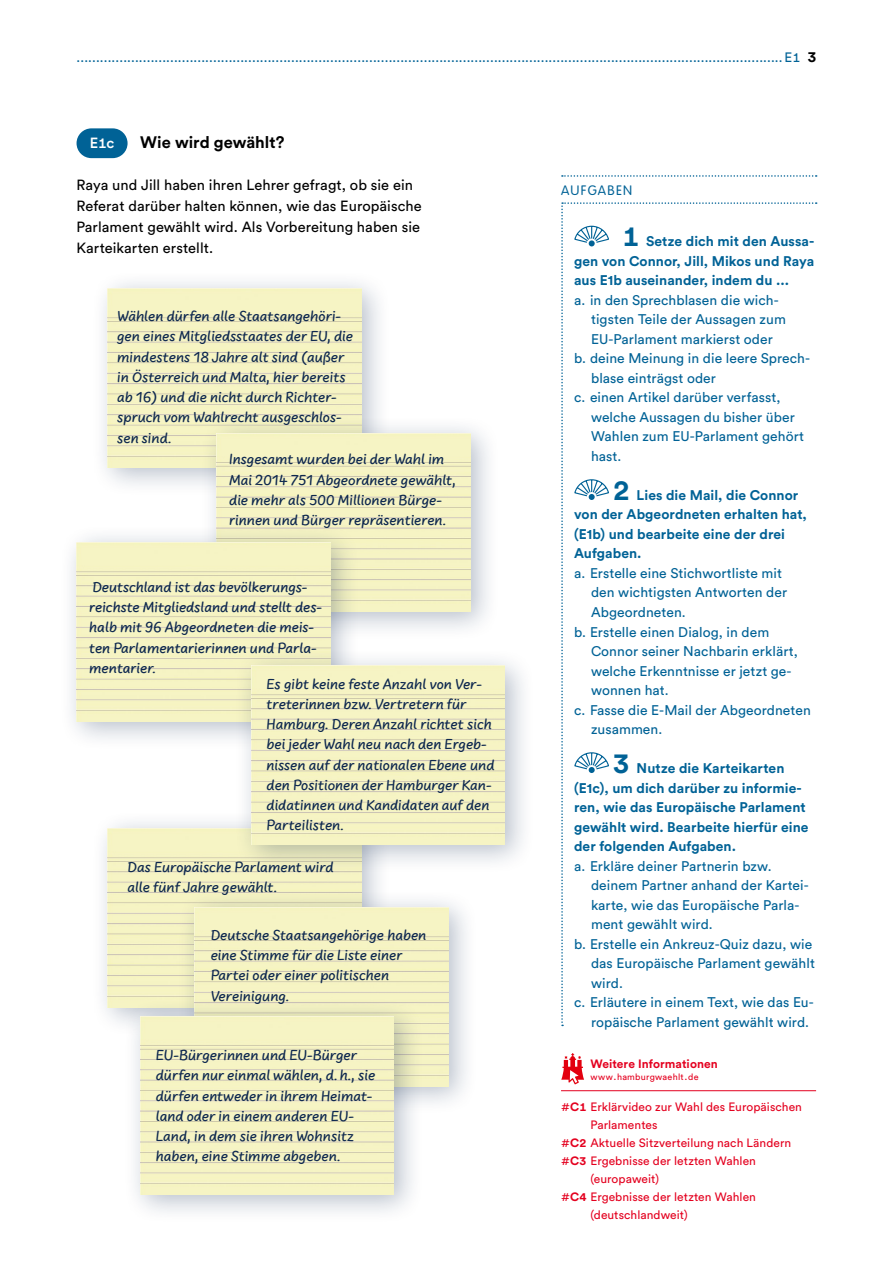
<style>
.page{position:relative;width:893px;height:1263px;background:#fff}
.page>*{position:absolute;margin:0;border:0;box-sizing:border-box;transform-origin:0 0}
.H2_01__Headline_2{font:700 16.5px "Circular Std";color:#000}
.P_03__Text_Sprechblase_klein{font:500 15px/20.2px "Uberhand Pro";color:#0e284f}
.P_03__Copy{font:14.7px/21px "Circular Std";letter-spacing:.005em;color:#000}
.H2_01__Headline_2-2{font:500 14.7px "Circular Std";color:#fff}
.t1{font:13.8px/19.5px "Circular Std";letter-spacing:.005em;color:#006296}
.P_03__Copy_Aufgaben{font:700 13.8px/19.5px "Circular Std";letter-spacing:.005em;color:#006296}
.t2{font:13.5px "Circular Std";color:#006296}
.H3_02__Aufgaben_head{font:300 13.5px "VAG Rounded";letter-spacing:.1em;color:#006296}
.P_04__Links{font:12px/18px "Circular Std";letter-spacing:.005em;color:#e4001f}
.H3_02_Head_Weitere_Informationen{font:700 12px "Circular Std";letter-spacing:.005em;color:#e4001f}
.H3_02_Head_Weitere_Informationen-2{font:9px "Circular Std";letter-spacing:.03em;color:#e4001f}
.s1{font-weight:700;font-size:15px;color:#000}
.s2{font-size:28.5px}
.s3{font-weight:700}
</style>
<div class="page">
<svg style="left:561px;top:1053px;width:23px;height:31px"></svg>
<div style="left:91px;top:270px;width:301px;height:227px;background:#0e284f;opacity:.3"></div>
<img style="left:108px;top:289px;width:253px;height:178px">
<svg style="left:562px;top:175px;width:255px;height:2px"></svg>
<div style="left:200px;top:415px;width:301px;height:226px;background:#0e284f;opacity:.3"></div>
<img style="left:217px;top:433px;width:253px;height:179px">
<div style="left:60px;top:524px;width:300px;height:227px;background:#0e284f;opacity:.3"></div>
<img style="left:77px;top:543px;width:253px;height:178px">
<div style="left:91px;top:810px;width:301px;height:227px;background:#0e284f;opacity:.3"></div>
<img style="left:108px;top:829px;width:253px;height:178px">
<div style="left:177px;top:889px;width:301px;height:226px;background:#0e284f;opacity:.3"></div>
<img style="left:195px;top:908px;width:253px;height:178px">
<div style="left:123px;top:998px;width:301px;height:226px;background:#0e284f;opacity:.3"></div>
<img style="left:140px;top:1016px;width:254px;height:179px">
<div style="left:234px;top:647px;width:301px;height:227px;background:#0e284f;opacity:.3"></div>
<img style="left:251px;top:666px;width:254px;height:178px">
<div style="left:77px;top:128px;width:51px;height:30px;background:#006296;border-radius:15px"></div>
<hr style="left:561px;top:1090px;width:255px;height:1px;background:#e4001f">
<svg style="left:561px;top:202px;width:256px;height:824px"></svg>
<p class="t2" style="left:77px;top:49px;width:741px">.....................................................................................................................................................................................E1 <span class="s1">3</span></p>
<h2 class="H2_01__Headline_2-2" style="left:90px;top:134px;width:26px">E1c</h2>
<h2 class="H2_01__Headline_2" style="left:140px;top:132px;width:146px">Wie wird gewählt?</h2>
<p class="P_03__Copy" style="left:77px;top:174px;width:347px">Raya und Jill haben ihren Lehrer gefragt, ob sie ein Referat darüber halten können, wie das Europäische Parlament gewählt wird. Als Vorbereitung haben sie Karteikarten erstellt.</p>
<h3 class="H3_02__Aufgaben_head" style="left:561px;top:183px;width:73px">AUFGABEN</h3>
<p class="P_03__Copy_Aufgaben" style="left:574px;top:232px;width:242px;text-align:justify;text-indent:48px"><span class="s2">1</span> Setze dich mit den Aussa&shy;gen von Connor, Jill, Mikos und Raya aus E1b auseinander, indem du ...</p>
<p class="t1" style="left:591px;top:290px;width:196px;text-indent:-17px">a. in den Sprechblasen die wich&shy;tigsten Teile der Aussagen zum<br>EU-Parlament markierst oder</p>
<p class="t1" style="left:591px;top:349px;width:220px;text-indent:-17px">b. deine Meinung in die leere Sprech&shy;blase einträgst oder</p>
<p class="t1" style="left:591px;top:388px;width:215px;text-indent:-17px">c. einen Artikel darüber verfasst, welche Aussagen du bisher über<br>Wahlen zum EU-Parlament gehört hast.</p>
<p class="P_03__Copy_Aufgaben" style="left:574px;top:485px;width:234px;text-indent:39px"><span class="s2">2</span> Lies die Mail, die Connor von der Abgeordneten erhalten hat, (E1b) und bearbeite eine der drei<br>Aufgaben.</p>
<p class="t1" style="left:591px;top:563px;width:198px;text-indent:-17px">a. Erstelle eine Stichwortliste mit den wichtigsten Antworten der<br>Abgeordneten.</p>
<p class="t1" style="left:591px;top:622px;width:208px;text-indent:-17px">b. Erstelle einen Dialog, in dem<br>Connor seiner Nachbarin erklärt, welche Erkenntnisse er jetzt ge&shy;wonnen hat.</p>
<p class="t1" style="left:591px;top:700px;width:221px;text-indent:-17px">c. Fasse die E-Mail der Abgeordneten zusammen.</p>
<p class="P_03__Copy_Aufgaben" style="left:574px;top:758px;width:236px;text-indent:39px"><span class="s2">3</span> Nutze die Karteikarten (E1c), um dich darüber zu informie&shy;ren, wie das Europäische Parlament gewählt wird. Bearbeite hierfür eine der folgenden Aufgaben.</p>
<p class="t1" style="left:591px;top:856px;width:219px;text-indent:-17px">a. Erkläre deiner Partnerin bzw. deinem Partner anhand der Kartei&shy;karte, wie das Europäische Parla&shy;ment gewählt wird.</p>
<p class="t1" style="left:591px;top:934px;width:225px;text-indent:-17px">b. Erstelle ein Ankreuz-Quiz dazu, wie das Europäische Parlament gewählt wird.</p>
<p class="t1" style="left:591px;top:992px;width:224px;text-indent:-17px">c. Erläutere in einem Text, wie das Eu&shy;ropäische Parlament gewählt wird.</p>
<p class="P_03__Text_Sprechblase_klein" style="left:117px;top:305px;width:237px">Wählen dürfen alle Staatsangehöri&shy;gen eines Mitgliedsstaates der EU, die mindestens 18 Jahre alt sind (außer in Österreich und Malta, hier bereits ab 16) und die nicht durch Richter&shy;spruch vom Wahlrecht ausgeschlos&shy;sen sind.</p>
<p class="P_03__Text_Sprechblase_klein" style="left:229px;top:448px;width:228px">Insgesamt wurden bei der Wahl im Mai 2014 751 Abgeordnete gewählt, die mehr als 500 Millionen Bürge&shy;rinnen und Bürger repräsentieren.</p>
<p class="P_03__Text_Sprechblase_klein" style="left:89px;top:576px;width:234px">Deutschland ist das bevölkerungs&shy;reichste Mitgliedsland und stellt des&shy;halb mit 96 Abgeordneten die meis&shy;ten Parlamentarierinnen und Parla&shy;mentarier.</p>
<p class="P_03__Text_Sprechblase_klein" style="left:267px;top:673px;width:229px">Es gibt keine feste Anzahl von Ver&shy;treterinnen bzw. Vertretern für<br>Hamburg. Deren Anzahl richtet sich bei jeder Wahl neu nach den Ergeb&shy;nissen auf der nationalen Ebene und den Positionen der Hamburger Kan&shy;didatinnen und Kandidaten auf den<br>Parteilisten.</p>
<p class="P_03__Text_Sprechblase_klein" style="left:128px;top:856px;width:207px">Das Europäische Parlament wird alle fünf Jahre gewählt.</p>
<p class="P_03__Text_Sprechblase_klein" style="left:211px;top:924px;width:217px">Deutsche Staatsangehörige haben eine Stimme für die Liste einer<br>Partei oder einer politischen<br>Vereinigung.</p>
<p class="P_03__Text_Sprechblase_klein" style="left:156px;top:1044px;width:221px">EU-Bürgerinnen und EU-Bürger dürfen nur einmal wählen, d.h., sie dürfen entweder in ihrem Heimat&shy;land oder in einem anderen EU-<br>Land, in dem sie ihren Wohnsitz haben, eine Stimme abgeben.</p>
<h3 class="H3_02_Head_Weitere_Informationen" style="left:590px;top:1055px;width:129px">Weitere Informationen</h3>
<h3 class="H3_02_Head_Weitere_Informationen-2" style="left:590px;top:1071px;width:110px">www.hamburgwaehlt.de</h3>
<p class="P_04__Links" style="left:590px;top:1098px;width:213px;text-indent:-29px">#<span class="s3">C1</span> Erklärvideo zur Wahl des Europäischen<br>Parlamentes</p>
<p class="P_04__Links" style="left:561px;top:1134px;width:231px">#<span class="s3">C2</span> Aktuelle Sitzverteilung nach Ländern</p>
<p class="P_04__Links" style="left:590px;top:1152px;width:167px;text-indent:-29px">#<span class="s3">C3</span> Ergebnisse der letzten Wahlen (europaweit)</p>
<p class="P_04__Links" style="left:590px;top:1188px;width:167px;text-indent:-29px">#<span class="s3">C4</span> Ergebnisse der letzten Wahlen (deutschlandweit)</p>
</div>
